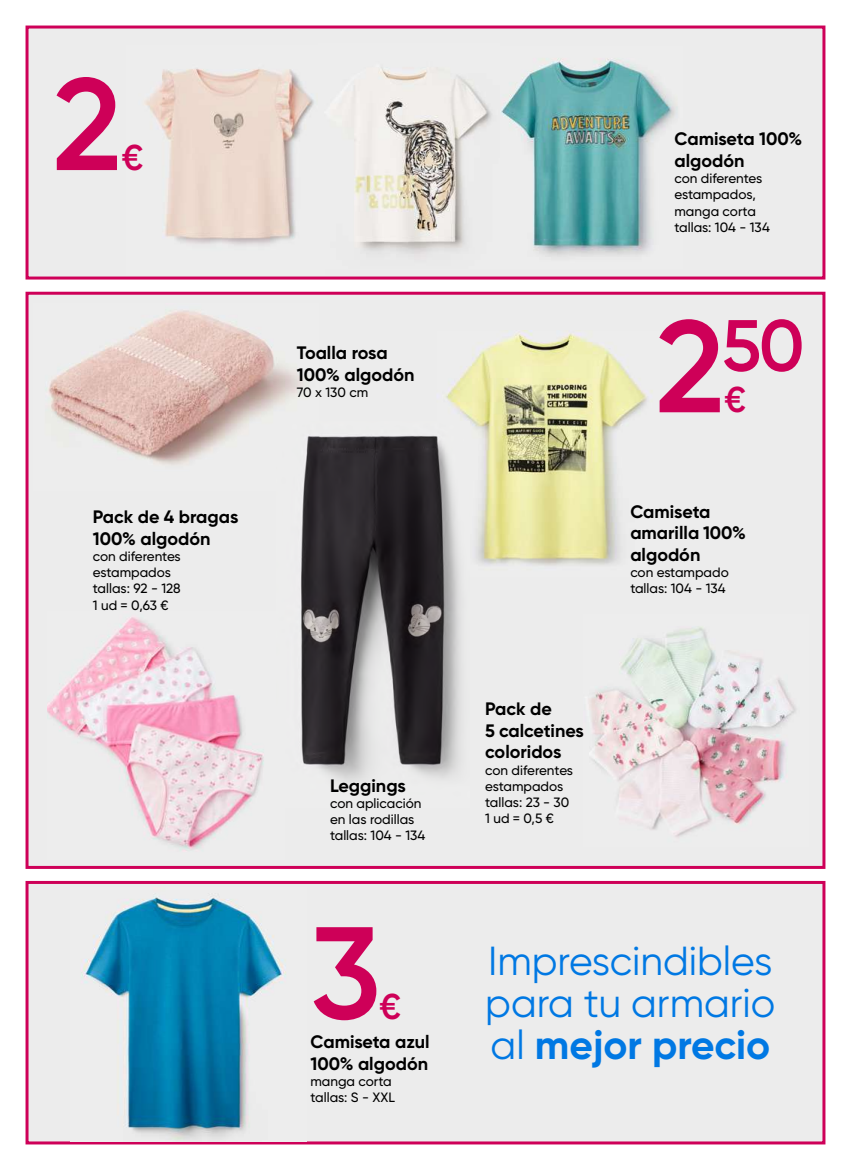
<style>
.page{position:relative;width:851px;height:1170px;background:#fff}
.page>*{position:absolute;margin:0;border:0;box-sizing:border-box;transform-origin:0 0}
.t1{font:600 130.5px "Gilroy";color:#ce0058}
.t2{font:600 72.45px "Gilroy";color:#ce0058}
.t3{font:40.5px/42px "Gilroy";color:#0078e3}
.t4{font:700 40.5px "Gilroy";color:#0078e3}
.t5{font:600 35.85px "Gilroy";color:#ce0058}
.t6{font:700 18px/21.6px "Gilroy";color:#000}
.t7{font:500 13.5px/16.2px "Gilroy";color:#000}
.s1{font-size:130.5px}
.s2{font-weight:400}
</style>
<div class="page">
<div style="left:27px;top:293px;width:796px;height:574px;background:#ececec"></div>
<div style="left:26px;top:292px;width:799px;height:576px;border:3px solid #ce0058"></div>
<div style="left:27px;top:27px;width:796px;height:251px;background:#ececec"></div>
<div style="left:26px;top:26px;width:799px;height:253px;border:3px solid #ce0058"></div>
<div style="left:27px;top:882px;width:796px;height:260px;background:#ececec"></div>
<div style="left:26px;top:880px;width:799px;height:264px;border:3px solid #ce0058"></div>
<img style="left:145px;top:68px;width:169px;height:177px">
<img style="left:501px;top:58px;width:176px;height:198px">
<img style="left:342px;top:68px;width:150px;height:186px">
<img style="left:48px;top:311px;width:256px;height:154px">
<img style="left:48px;top:616px;width:216px;height:236px">
<img style="left:437px;top:330px;width:215px;height:236px">
<img style="left:589px;top:627px;width:207px;height:210px">
<img style="left:70px;top:896px;width:237px;height:245px">
<img style="left:277px;top:421px;width:192px;height:360px">
<h1 class="t1" style="left:53px;top:43px;width:71px">2</h1>
<h3 class="t5" style="left:122px;top:135px;width:23px">€</h3>
<h3 class="t6" style="left:93px;top:506px;width:147px">Pack de 4 bragas<br>100% algodón</h3>
<p class="t7" style="left:93px;top:548px;width:89px">con diferentes estampados tallas: 92 - 128<br>1 ud = 0,63 €</p>
<h3 class="t6" style="left:297px;top:342px;width:119px">Toalla rosa<br>100% algodón</h3>
<p class="t7" style="left:297px;top:384px;width:73px">70 x 130 cm</p>
<h3 class="t6" style="left:330px;top:774px;width:77px">Leggings</h3>
<p class="t7" style="left:330px;top:794px;width:97px">con aplicación en las rodillas tallas: 104 - 134</p>
<h1 class="t1" style="left:310px;top:891px;width:72px">3</h1>
<h3 class="t5" style="left:379px;top:983px;width:23px">€</h3>
<h3 class="t6" style="left:674px;top:128px;width:129px">Camiseta 100% algodón</h3>
<p class="t7" style="left:674px;top:170px;width:97px">con diferentes estampados, manga corta tallas: 104 - 134</p>
<h2 class="t2" style="left:655px;top:300px;width:150px"><span class="s1">2</span>50</h2>
<h3 class="t5" style="left:724px;top:377px;width:23px">€</h3>
<h3 class="t6" style="left:485px;top:698px;width:100px">Pack de<br>5 calcetines coloridos</h3>
<p class="t7" style="left:485px;top:761px;width:89px">con diferentes estampados tallas: 23 - 30<br>1 ud = 0,5 €</p>
<h3 class="t6" style="left:630px;top:500px;width:117px">Camiseta amarilla 100% algodón</h3>
<p class="t7" style="left:630px;top:564px;width:100px">con estampado tallas: 104 - 134</p>
<h3 class="t3" style="left:485px;top:939px;width:292px">Imprescindibles para tu armario</h3>
<h3 class="t6" style="left:310px;top:1030px;width:121px">Camiseta azul<br>100% algodón</h3>
<h3 class="t4" style="left:490px;top:1019px;width:281px"><span class="s2">al</span> mejor precio</h3>
<p class="t7" style="left:310px;top:1072px;width:86px">manga corta tallas: S - XXL</p>
</div>
